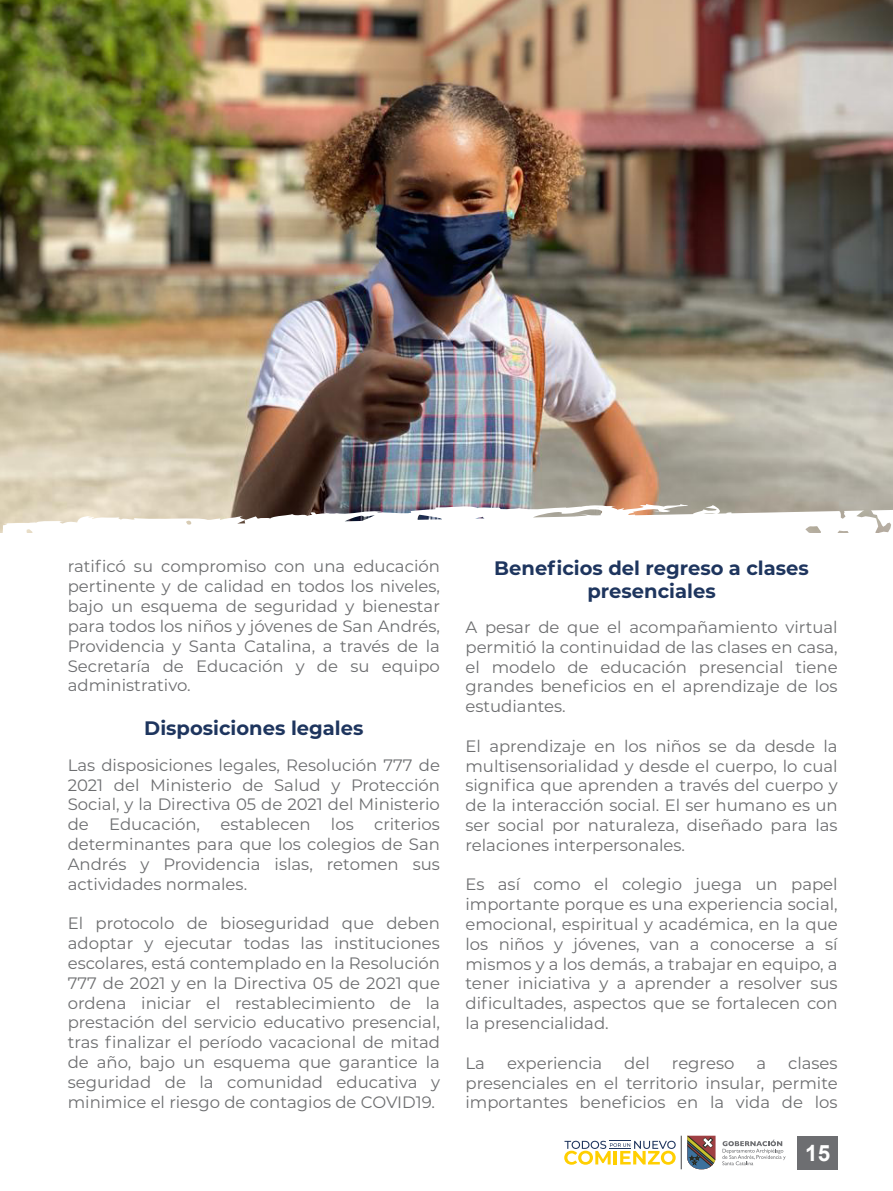
<style>
.page{position:relative;width:893px;height:1191px;background:#fff}
.page>*{position:absolute;margin:0;border:0;box-sizing:border-box;transform-origin:0 0}
.t1{font:700 22.5px "Arial";color:#fff}
.t2{font:700 19.5px/23.4px "Montserrat";color:#1e355e;text-align:center}
.t3{font:16.5px/19.8px "Montserrat";color:#6d6e70;text-align:justify}
</style>
<div class="page">
<div style="left:797px;top:1135px;width:41px;height:34px;background:#6d6e71"></div>
<hr style="left:681px;top:1135px;width:1px;height:34px;background:#6d6e71">
<svg style="left:687px;top:1135px;width:28px;height:34px"></svg>
<svg style="left:722px;top:1139px;width:64px;height:26px"></svg>
<svg style="left:564px;top:1140px;width:112px;height:24px"></svg>
<img style="left:0;top:0;width:893px;height:504px">
<svg style="left:0;top:504px;width:893px;height:29px"></svg>
<p class="t3" style="left:68px;top:556px;width:374px">ratificó su compromiso con una educación pertinente y de calidad en todos los niveles, bajo un esquema de seguridad y bienestar para todos los niños y jóvenes de San Andrés, Providencia y Santa Catalina, a través de la Secretaría de Educación y de su equipo administrativo.</p>
<p class="t2" style="left:144px;top:715px;width:221px">Disposiciones legales</p>
<p class="t3" style="left:68px;top:754px;width:374px">Las disposiciones legales, Resolución 777 de 2021 del Ministerio de Salud y Protección Social, y la Directiva 05 de 2021 del Ministerio de Educación, establecen los criterios determinantes para que los colegios de San Andrés y Providencia islas, retomen sus actividades normales.</p>
<p class="t3" style="left:68px;top:913px;width:374px">El protocolo de bioseguridad que deben adoptar y ejecutar todas las instituciones escolares, está contemplado en la Resolución 777 de 2021 y en la Directiva 05 de 2021 que ordena iniciar el restablecimiento de la prestación del servicio educativo presencial, tras finalizar el período vacacional de mitad de año, bajo un esquema que garantice la seguridad de la comunidad educativa y minimice el riesgo de contagios de COVID19.</p>
<p class="t2" style="left:494px;top:555px;width:316px">Beneficios del regreso a clases presenciales</p>
<p class="t3" style="left:465px;top:616px;width:374px">A pesar de que el acompañamiento virtual permitió la continuidad de las clases en casa, el modelo de educación presencial tiene grandes beneficios en el aprendizaje de los estudiantes.</p>
<p class="t3" style="left:465px;top:735px;width:374px">El aprendizaje en los niños se da desde la multisensorialidad y desde el cuerpo, lo cual significa que aprenden a través del cuerpo y de la interacción social. El ser humano es un ser social por naturaleza, diseñado para las relaciones interpersonales.</p>
<p class="t3" style="left:465px;top:874px;width:374px">Es así como el colegio juega un papel importante porque es una experiencia social, emocional, espiritual y académica, en la que los niños y jóvenes, van a conocerse a sí mismos y a los demás, a trabajar en equipo, a tener iniciativa y a aprender a resolver sus dificultades, aspectos que se fortalecen con la presencialidad.</p>
<p class="t3" style="left:465px;top:1052px;width:21px">La</p>
<p class="t3" style="left:507px;top:1052px;width:97px">experiencia</p>
<p class="t3" style="left:624px;top:1052px;width:27px">del</p>
<p class="t3" style="left:672px;top:1052px;width:64px">regreso</p>
<p class="t3" style="left:756px;top:1052px;width:11px">a</p>
<p class="t3" style="left:465px;top:1052px;width:374px;text-indent:323px">clases presenciales en el territorio insular, permite importantes beneficios en la vida de los</p>
<h1 class="t1" style="left:805px;top:1137px;width:27px">15</h1>
</div>
